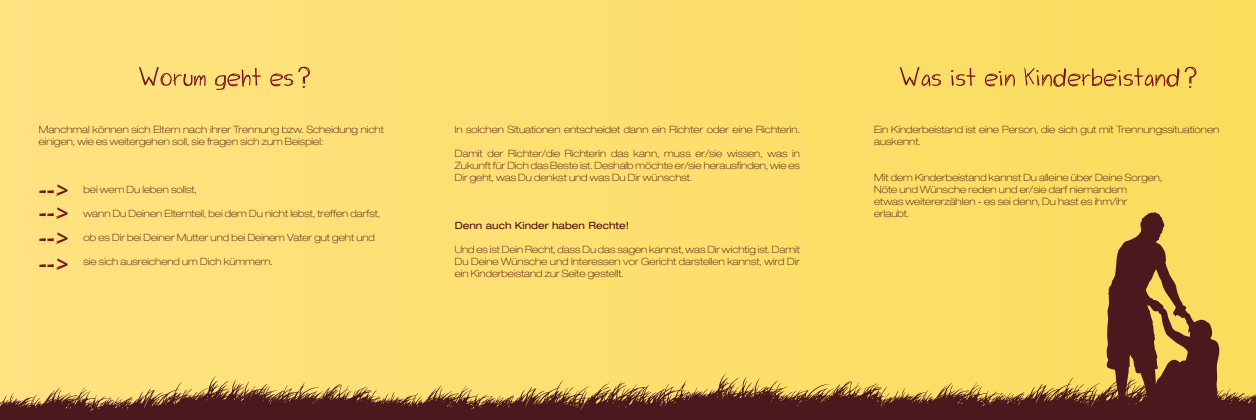
<style>
.page{position:relative;width:1256px;height:420px;background:#fff}
.page>*{position:absolute;margin:0;border:0;box-sizing:border-box;transform-origin:0 0}
.t1{font:24px/24px "Starry Night";color:#790e18;text-align:justify}
.t2{font:18px "Starry Night";color:#790e18}
.t3{font:100 expanded 10px/12px "Helvetica Neue LT Std";color:#4d0c0b}
.t4{font:expanded 10px "Helvetica Neue LT Std";color:#4d0c0b}
</style>
<div class="page">
<div style="left:0;top:0;width:1256px;height:420px;background:linear-gradient(to right,#ffe382,#f9dd5c)"></div>
<svg style="left:139px;top:67px;width:171px;height:23px;background:#e9c16b"></svg>
<svg style="left:900px;top:67px;width:296px;height:20px;background:#e3b855"></svg>
<svg style="left:1105px;top:211px;width:114px;height:161px;background:#a47c3e"></svg>
<svg style="left:690px;top:372px;width:566px;height:48px;background:#916639"></svg>
<svg style="left:180px;top:376px;width:586px;height:44px;background:#9b7142"></svg>
<svg style="left:0;top:377px;width:385px;height:43px;background:#9d7448"></svg>
<h2 class="t2" style="left:301px;top:74px;width:7px">.</h2>
<p class="t3" style="left:39px;top:123px;width:347px">Manchmal können sich Eltern nach ihrer Trennung bzw. Scheidung nicht einigen, wie es weitergehen soll, sie fragen sich zum Beispiel:</p>
<p class="t3" style="left:84px;top:183px;width:115px">bei wem Du leben sollst,</p>
<p class="t3" style="left:84px;top:207px;width:298px">wann Du Deinen Elternteil, bei dem Du nicht lebst, treffen darfst,</p>
<p class="t3" style="left:84px;top:231px;width:293px">ob es Dir bei Deiner Mutter und bei Deinem Vater gut geht und</p>
<p class="t3" style="left:84px;top:255px;width:191px">sie sich ausreichend um Dich kümmern.</p>
<h1 class="t1" style="left:39px;top:179px;width:31px">--&gt; --&gt; --&gt;</h1>
<h1 class="t1" style="left:39px;top:254px;width:31px">--&gt;</h1>
<p class="t3" style="left:455px;top:123px;width:347px">In solchen Situationen entscheidet dann ein Richter oder eine Richterin.</p>
<p class="t3" style="left:455px;top:147px;width:347px;text-align:justify">Damit der Richter/die Richterin das kann, muss er/sie wissen, was in Zukunft für Dich das Beste ist. Deshalb möchte er/sie herausfinden, wie es Dir geht, was Du denkst und was Du Dir wünschst.</p>
<p class="t4" style="left:455px;top:219px;width:176px">Denn auch Kinder haben Rechte!</p>
<p class="t3" style="left:455px;top:243px;width:347px;text-align:justify">Und es ist Dein Recht, dass Du das sagen kannst, was Dir wichtig ist. Damit Du Deine Wünsche und Interessen vor Gericht darstellen kannst, wird Dir ein Kinderbeistand zur Seite gestellt.</p>
<h2 class="t2" style="left:950px;top:58px;width:7px">.</h2>
<h2 class="t2" style="left:997px;top:59px;width:7px">.</h2>
<h2 class="t2" style="left:1035px;top:58px;width:7px">.</h2>
<h2 class="t2" style="left:1117px;top:58px;width:7px">.</h2>
<h2 class="t2" style="left:1187px;top:74px;width:7px">.</h2>
<p class="t3" style="left:874px;top:123px;width:347px">Ein Kinderbeistand ist eine Person, die sich gut mit Trennungssituationen auskennt.</p>
<p class="t3" style="left:874px;top:171px;width:290px">Mit dem Kinderbeistand kannst Du alleine über Deine Sorgen, Nöte und Wünsche reden und er/sie darf niemandem<br>etwas weitererzählen - es sei denn, Du hast es ihm/ihr erlaubt.</p>
</div>
